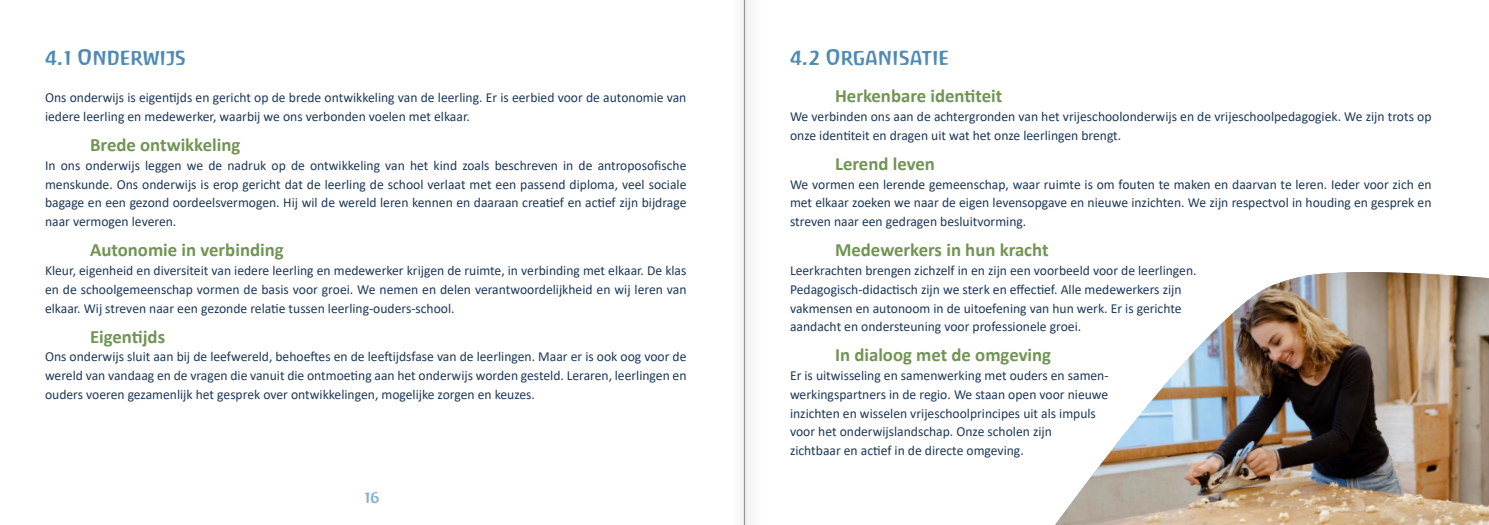
<style>
.page{position:relative;width:1489px;height:525px;background:#fff}
.page>*{position:absolute;margin:0;border:0;box-sizing:border-box;transform-origin:0 0}
.t1{font:20px "Antropos Freefont";color:#4f8ab5}
.t2{font:700 18.75px "Calibri";color:#719454}
.t3{font:15px "Antropos Freefont";color:#84b1d1}
.t4{font:13.75px/18.8px "Calibri";color:#1d3959}
</style>
<div class="page">
<img style="left:1056px;top:272px;width:432px;height:252px">
<div style="left:730px;top:0;width:32px;height:524px;background:#f8f8f8"></div>
<hr style="left:743px;top:0;width:2px;height:524px;background:#979696">
<h1 class="t1" style="left:45px;top:45px;width:142px">4.1 ONDERWIJS</h1>
<p class="t4" style="left:45px;top:88px;width:643px">Ons onderwijs is eigentijds en gericht op de brede ontwikkeling van de leerling. Er is eerbied voor de autonomie van iedere leerling en medewerker, waarbij we ons verbonden voelen met elkaar.</p>
<h2 class="t2" style="left:90px;top:131px;width:152px">Brede ontwikkeling</h2>
<p class="t4" style="left:45px;top:155px;width:643px;text-align:justify">In ons onderwijs leggen we de nadruk op de ontwikkeling van het kind zoals beschreven in de antroposofische menskunde. Ons onderwijs is erop gericht dat de leerling de school verlaat met een passend diploma, veel sociale bagage en een gezond oordeelsvermogen. Hij wil de wereld leren kennen en daaraan creatief en actief zijn bijdrage naar vermogen leveren.</p>
<h2 class="t2" style="left:90px;top:236px;width:195px">Autonomie in verbinding</h2>
<p class="t4" style="left:45px;top:260px;width:643px;text-align:justify">Kleur, eigenheid en diversiteit van iedere leerling en medewerker krijgen de ruimte, in verbinding met elkaar. De klas en de schoolgemeenschap vormen de basis voor groei. We nemen en delen verantwoordelijkheid en wij leren van elkaar. Wij streven naar een gezonde relatie tussen leerling-ouders-school.</p>
<h2 class="t2" style="left:90px;top:323px;width:77px">Eigentijds</h2>
<p class="t4" style="left:45px;top:347px;width:643px;text-align:justify">Ons onderwijs sluit aan bij de leefwereld, behoeftes en de leeftijdsfase van de leerlingen. Maar er is ook oog voor de wereld van vandaag en de vragen die vanuit die ontmoeting aan het onderwijs worden gesteld. Leraren, leerlingen en ouders voeren gezamenlijk het gesprek over ontwikkelingen, mogelijke zorgen en keuzes.</p>
<p class="t3" style="left:365px;top:487px;width:16px">16</p>
<h1 class="t1" style="left:790px;top:45px;width:161px">4.2 ORGANISATIE</h1>
<h2 class="t2" style="left:835px;top:83px;width:169px">Herkenbare identiteit</h2>
<p class="t4" style="left:790px;top:107px;width:643px">We verbinden ons aan de achtergronden van het vrijeschoolonderwijs en de vrijeschoolpedagogiek. We zijn trots op onze identiteit en dragen uit wat het onze leerlingen brengt.</p>
<h2 class="t2" style="left:835px;top:150px;width:101px">Lerend leven</h2>
<p class="t4" style="left:790px;top:174px;width:643px;text-align:justify">We vormen een lerende gemeenschap, waar ruimte is om fouten te maken en daarvan te leren. Ieder voor zich en met elkaar zoeken we naar de eigen levensopgave en nieuwe inzichten. We zijn respectvol in houding en gesprek en streven naar een gedragen besluitvorming.</p>
<h2 class="t2" style="left:835px;top:236px;width:215px">Medewerkers in hun kracht</h2>
<p class="t4" style="left:790px;top:260px;width:408px">Leerkrachten brengen zichzelf in en zijn een voorbeeld voor de leerlingen.<br>Pedagogisch-didactisch zijn we sterk en effectief. Alle medewerkers zijn vakmensen en autonoom in de uitoefening van hun werk. Er is gerichte aandacht en ondersteuning voor professionele groei.</p>
<h2 class="t2" style="left:835px;top:341px;width:217px">In dialoog met de omgeving</h2>
<p class="t4" style="left:790px;top:365px;width:320px">Er is uitwisseling en samenwerking met ouders en samen&shy;werkingspartners in de regio. We staan open voor nieuwe inzichten en wisselen vrijeschoolprincipes uit als impuls voor het onderwijslandschap. Onze scholen zijn<br>zichtbaar en actief in de directe omgeving.</p>
</div>
